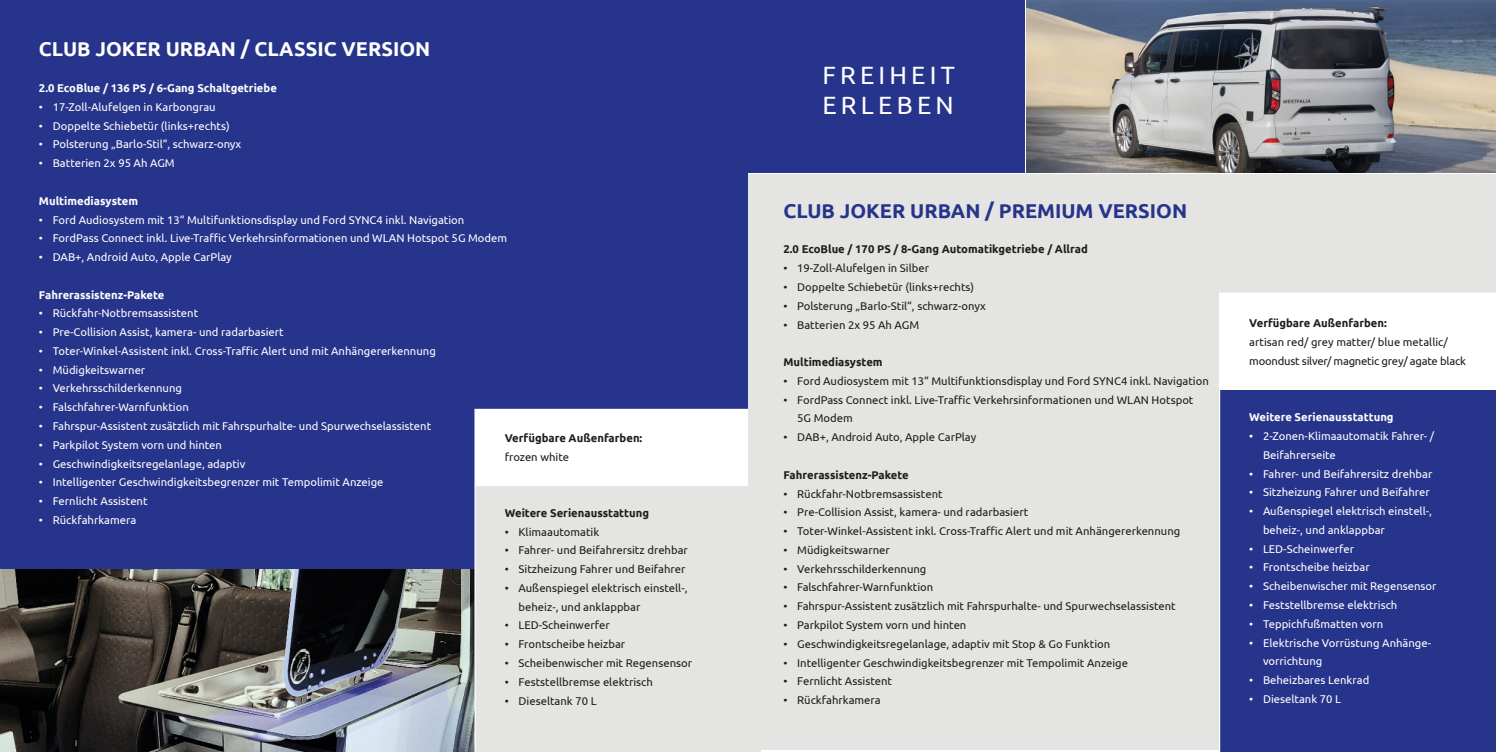
<style>
.page{position:relative;width:1496px;height:752px;background:#fff}
.page>*{position:absolute;margin:0;border:0;box-sizing:border-box;transform-origin:0 0}
.t1{font:25px/30px "Ubuntu";letter-spacing:.17em;color:#fff}
.t2{font:700 20px "Ubuntu";color:#fff}
.t3{font:700 20px "Ubuntu";color:#27348b}
.t4{font:11.25px/18.8px "Ubuntu";color:#fff}
.t5{font:11.25px/18.8px "Ubuntu";color:#1d1d1b}
.t6{font:700 11.25px "Ubuntu";color:#1d1d1b}
.t7{font:700 11.25px "Ubuntu";color:#fff}
.t8{font:11.25px/18.8px "Ubuntu";letter-spacing:-.02em;color:#1d1d1b}
</style>
<div class="page">
<div style="left:0;top:0;width:748px;height:567px;background:#27348b"></div>
<img style="left:0;top:569px;width:474px;height:182px">
<svg style="left:474px;top:408px;width:288px;height:343px;background:#e9e9e8"></svg>
<div style="left:748px;top:174px;width:747px;height:575px;background:#e4e4e3"></div>
<div style="left:746px;top:0;width:278px;height:172px;background:#27348b"></div>
<svg style="left:1218px;top:292px;width:277px;height:459px;background:#5660a4"></svg>
<img style="left:1026px;top:0;width:469px;height:172px">
<h2 class="t2" style="left:39px;top:37px;width:393px">CLUB JOKER URBAN / CLASSIC VERSION</h2>
<p class="t7" style="left:39px;top:81px;width:239px">2.0 EcoBlue / 136 PS / 6-Gang Schaltgetriebe</p>
<p class="t4" style="left:39px;top:97px;width:178px">• 17-Zoll-Alufelgen in Karbongrau</p>
<p class="t4" style="left:39px;top:116px;width:192px">• Doppelte Schiebetür (links+rechts)</p>
<p class="t4" style="left:39px;top:135px;width:204px">• Polsterung „Barlo-Stil“, schwarz-onyx</p>
<p class="t4" style="left:39px;top:154px;width:137px">• Batterien 2x 95 Ah AGM</p>
<p class="t7" style="left:39px;top:194px;width:101px">Multimediasystem</p>
<p class="t4" style="left:39px;top:210px;width:427px">• Ford Audiosystem mit 13“ Multifunktionsdisplay und Ford SYNC4 inkl. Navigation</p>
<p class="t4" style="left:39px;top:228px;width:470px">• FordPass Connect inkl. Live-Traffic Verkehrsinformationen und WLAN Hotspot 5G Modem</p>
<p class="t4" style="left:39px;top:247px;width:194px">• DAB+, Android Auto, Apple CarPlay</p>
<p class="t7" style="left:39px;top:287px;width:127px">Fahrerassistenz-Pakete</p>
<p class="t4" style="left:39px;top:304px;width:161px">• Rückfahr-Notbremsassistent</p>
<p class="t4" style="left:39px;top:323px;width:246px">• Pre-Collision Assist, kamera- und radarbasiert</p>
<p class="t4" style="left:39px;top:341px;width:398px">• Toter-Winkel-Assistent inkl. Cross-Traffic Alert und mit Anhängererkennung</p>
<p class="t4" style="left:39px;top:360px;width:108px">• Müdigkeitswarner</p>
<p class="t4" style="left:39px;top:379px;width:144px">• Verkehrsschilderkennung</p>
<p class="t4" style="left:39px;top:397px;width:151px">• Falschfahrer-Warnfunktion</p>
<p class="t4" style="left:39px;top:416px;width:394px">• Fahrspur-Assistent zusätzlich mit Fahrspurhalte- und Spurwechselassistent</p>
<p class="t4" style="left:39px;top:435px;width:184px">• Parkpilot System vorn und hinten</p>
<p class="t4" style="left:39px;top:453px;width:208px">• Geschwindigkeitsregelanlage, adaptiv</p>
<p class="t4" style="left:39px;top:472px;width:346px">• Intelligenter Geschwindigkeitsbegrenzer mit Tempolimit Anzeige</p>
<p class="t4" style="left:39px;top:492px;width:110px">• Fernlicht Assistent</p>
<p class="t4" style="left:39px;top:511px;width:99px">• Rückfahrkamera</p>
<p class="t6" style="left:505px;top:430px;width:139px">Verfügbare Außenfarben:</p>
<p class="t5" style="left:505px;top:446px;width:66px">frozen white</p>
<p class="t6" style="left:505px;top:505px;width:146px">Weitere Serienausstattung</p>
<p class="t5" style="left:505px;top:522px;width:96px">• Klimaautomatik</p>
<p class="t5" style="left:505px;top:541px;width:185px">• Fahrer- und Beifahrersitz drehbar</p>
<p class="t5" style="left:505px;top:560px;width:182px">• Sitzheizung Fahrer und Beifahrer</p>
<p class="t5" style="left:518px;top:579px;width:170px;text-indent:-14px">• Außenspiegel elektrisch einstell-, beheiz-, und anklappbar</p>
<p class="t5" style="left:505px;top:615px;width:106px">• LED-Scheinwerfer</p>
<p class="t5" style="left:505px;top:635px;width:122px">• Frontscheibe heizbar</p>
<p class="t5" style="left:505px;top:653px;width:189px">• Scheibenwischer mit Regensensor</p>
<p class="t5" style="left:505px;top:672px;width:150px">• Feststellbremse elektrisch</p>
<p class="t5" style="left:505px;top:690px;width:93px">• Dieseltank 70 L</p>
<h1 class="t1" style="left:822px;top:62px;width:134px">FREIHEIT<br>ERLEBEN</h1>
<h2 class="t3" style="left:783px;top:198px;width:405px">CLUB JOKER URBAN / PREMIUM VERSION</h2>
<p class="t6" style="left:783px;top:242px;width:306px">2.0 EcoBlue / 170 PS / 8-Gang Automatikgetriebe / Allrad</p>
<p class="t5" style="left:783px;top:258px;width:147px">• 19-Zoll-Alufelgen in Silber</p>
<p class="t5" style="left:783px;top:277px;width:192px">• Doppelte Schiebetür (links+rechts)</p>
<p class="t5" style="left:783px;top:296px;width:204px">• Polsterung „Barlo-Stil“, schwarz-onyx</p>
<p class="t5" style="left:783px;top:316px;width:137px">• Batterien 2x 95 Ah AGM</p>
<p class="t6" style="left:783px;top:355px;width:101px">Multimediasystem</p>
<p class="t5" style="left:783px;top:371px;width:427px">• Ford Audiosystem mit 13“ Multifunktionsdisplay und Ford SYNC4 inkl. Navigation</p>
<p class="t5" style="left:797px;top:390px;width:398px;text-indent:-14px">• FordPass Connect inkl. Live-Traffic Verkehrsinformationen und WLAN Hotspot<br>5G Modem</p>
<p class="t5" style="left:783px;top:427px;width:194px">• DAB+, Android Auto, Apple CarPlay</p>
<p class="t6" style="left:783px;top:467px;width:127px">Fahrerassistenz-Pakete</p>
<p class="t5" style="left:783px;top:484px;width:161px">• Rückfahr-Notbremsassistent</p>
<p class="t5" style="left:783px;top:503px;width:246px">• Pre-Collision Assist, kamera- und radarbasiert</p>
<p class="t5" style="left:783px;top:521px;width:398px">• Toter-Winkel-Assistent inkl. Cross-Traffic Alert und mit Anhängererkennung</p>
<p class="t5" style="left:783px;top:540px;width:108px">• Müdigkeitswarner</p>
<p class="t5" style="left:783px;top:559px;width:144px">• Verkehrsschilderkennung</p>
<p class="t5" style="left:783px;top:577px;width:151px">• Falschfahrer-Warnfunktion</p>
<p class="t5" style="left:783px;top:596px;width:394px">• Fahrspur-Assistent zusätzlich mit Fahrspurhalte- und Spurwechselassistent</p>
<p class="t5" style="left:783px;top:615px;width:184px">• Parkpilot System vorn und hinten</p>
<p class="t5" style="left:783px;top:633px;width:328px">• Geschwindigkeitsregelanlage, adaptiv mit Stop &amp; Go Funktion</p>
<p class="t5" style="left:783px;top:652px;width:346px">• Intelligenter Geschwindigkeitsbegrenzer mit Tempolimit Anzeige</p>
<p class="t5" style="left:783px;top:672px;width:110px">• Fernlicht Assistent</p>
<p class="t5" style="left:783px;top:691px;width:99px">• Rückfahrkamera</p>
<p class="t6" style="left:1249px;top:316px;width:139px">Verfügbare Außenfarben:</p>
<p class="t8" style="left:1249px;top:332px;width:218px">artisan red/ grey matter/ blue metallic/ moondust silver/ magnetic grey/ agate black</p>
<p class="t7" style="left:1249px;top:410px;width:146px">Weitere Serienausstattung</p>
<p class="t4" style="left:1262px;top:427px;width:172px;text-indent:-14px">• 2-Zonen-Klimaautomatik Fahrer- /<br>Beifahrerseite</p>
<p class="t4" style="left:1249px;top:464px;width:185px">• Fahrer- und Beifahrersitz drehbar</p>
<p class="t4" style="left:1249px;top:483px;width:182px">• Sitzheizung Fahrer und Beifahrer</p>
<p class="t4" style="left:1262px;top:502px;width:170px;text-indent:-14px">• Außenspiegel elektrisch einstell-, beheiz-, und anklappbar</p>
<p class="t4" style="left:1249px;top:538px;width:106px">• LED-Scheinwerfer</p>
<p class="t4" style="left:1249px;top:558px;width:122px">• Frontscheibe heizbar</p>
<p class="t4" style="left:1249px;top:576px;width:189px">• Scheibenwischer mit Regensensor</p>
<p class="t4" style="left:1249px;top:596px;width:150px">• Feststellbremse elektrisch</p>
<p class="t4" style="left:1249px;top:613px;width:136px">• Teppichfußmatten vorn</p>
<p class="t4" style="left:1262px;top:633px;width:169px;text-indent:-14px">• Elektrische Vorrüstung Anhänge&shy;vorrichtung</p>
<p class="t4" style="left:1249px;top:671px;width:122px">• Beheizbares Lenkrad</p>
<p class="t4" style="left:1249px;top:688px;width:93px">• Dieseltank 70 L</p>
</div>
